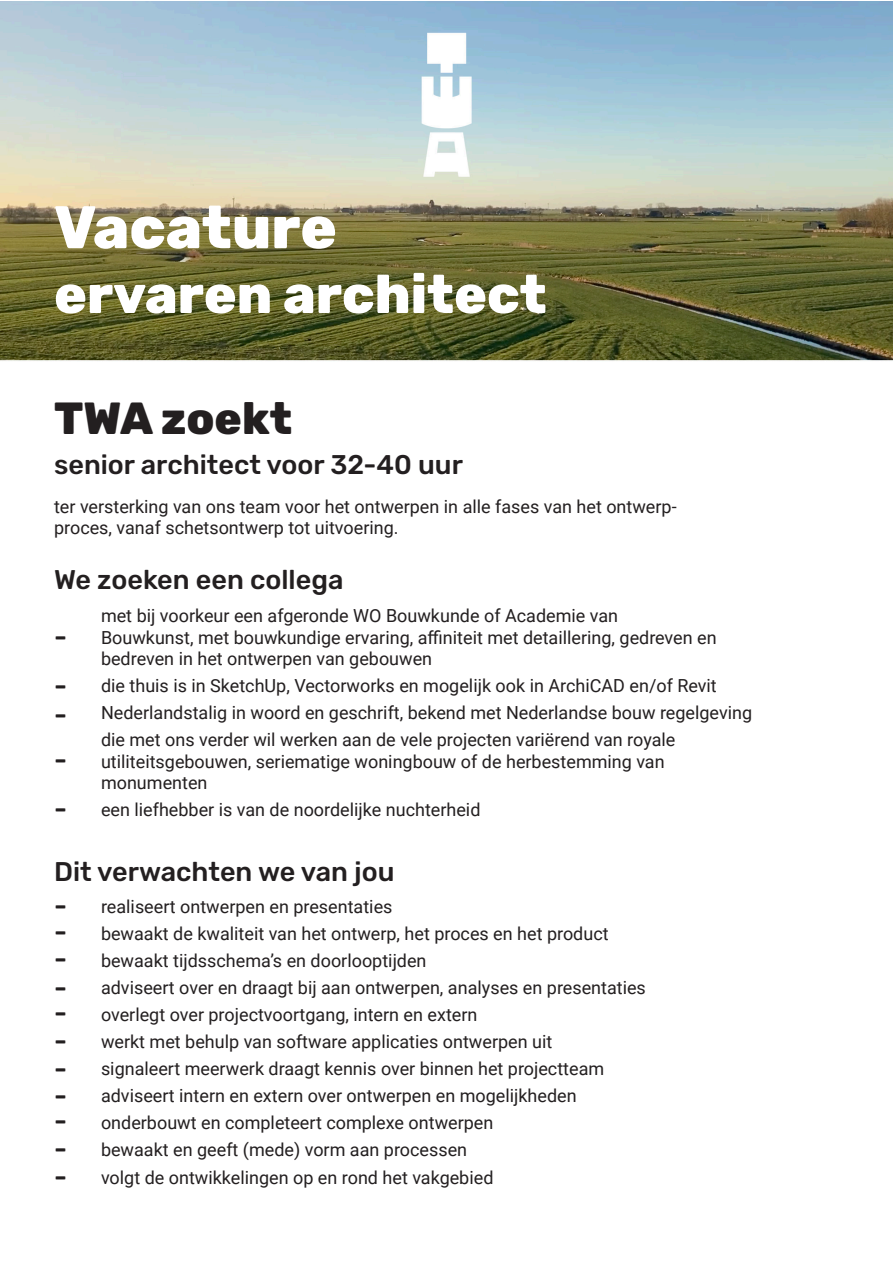
<style>
.page{position:relative;width:893px;height:1263px;background:#fff}
.page>*{position:absolute;margin:0;border:0;box-sizing:border-box;transform-origin:0 0}
.t1{font:800 60px "Rubik";color:#fff}
.t2{font:800 54px "Rubik";color:#fff}
.t3{font:800 45px "Rubik";color:#231f20}
.t4{font:500 27px "Rubik";color:#231f20}
.t5{font:18px/21.6px "Roboto";color:#231f20}
</style>
<div class="page">
<img style="left:0;top:1px;width:893px;height:360px">
<p class="t1" style="left:54px;top:194px;width:284px">Vacature</p>
<p class="t2" style="left:54px;top:264px;width:494px">ervaren architect</p>
<p class="t3" style="left:54px;top:394px;width:240px">TWA zoekt</p>
<p class="t4" style="left:54px;top:450px;width:410px">senior architect voor 32-40 uur</p>
<p class="t5" style="left:54px;top:495px;width:624px">ter versterking van ons team voor het ontwerpen in alle fases van het ontwerp&shy;proces, vanaf schetsontwerp tot uitvoering.</p>
<p class="t4" style="left:54px;top:565px;width:291px">We zoeken een collega</p>
<p class="t4" style="left:54px;top:622px;width:14px">-</p>
<p class="t4" style="left:54px;top:671px;width:14px">-</p>
<p class="t4" style="left:54px;top:699px;width:14px">-</p>
<p class="t4" style="left:54px;top:744px;width:14px">-</p>
<p class="t4" style="left:54px;top:794px;width:14px">-</p>
<p class="t5" style="left:101px;top:604px;width:519px">met bij voorkeur een afgeronde WO Bouwkunde of Academie van</p>
<p class="t5" style="left:101px;top:626px;width:617px">Bouwkunst, met bouwkundige ervaring, affiniteit met detaillering, gedreven en</p>
<p class="t5" style="left:101px;top:647px;width:333px">bedreven in het ontwerpen van gebouwen</p>
<p class="t5" style="left:101px;top:674px;width:617px">die thuis is in SketchUp, Vectorworks en mogelijk ook in ArchiCAD en/of Revit</p>
<p class="t5" style="left:101px;top:701px;width:653px">Nederlandstalig in woord en geschrift, bekend met Nederlandse bouw regelgeving</p>
<p class="t5" style="left:101px;top:728px;width:576px">die met ons verder wil werken aan de vele projecten variërend van royale</p>
<p class="t5" style="left:101px;top:750px;width:565px">utiliteitsgebouwen, seriematige woningbouw of de herbestemming van</p>
<p class="t5" style="left:101px;top:771px;width:108px">monumenten</p>
<p class="t5" style="left:101px;top:798px;width:381px">een liefhebber is van de noordelijke nuchterheid</p>
<p class="t4" style="left:54px;top:856px;width:342px">Dit verwachten we van jou</p>
<p class="t4" style="left:54px;top:890px;width:14px">-</p>
<p class="t4" style="left:54px;top:916px;width:14px">-</p>
<p class="t4" style="left:54px;top:944px;width:14px">-</p>
<p class="t4" style="left:54px;top:972px;width:14px">-</p>
<p class="t4" style="left:54px;top:998px;width:14px">-</p>
<p class="t4" style="left:54px;top:1025px;width:14px">-</p>
<p class="t4" style="left:54px;top:1054px;width:14px">-</p>
<p class="t4" style="left:54px;top:1080px;width:14px">-</p>
<p class="t4" style="left:54px;top:1106px;width:14px">-</p>
<p class="t4" style="left:54px;top:1133px;width:14px">-</p>
<p class="t4" style="left:54px;top:1162px;width:14px">-</p>
<p class="t5" style="left:101px;top:895px;width:293px">realiseert ontwerpen en presentaties</p>
<p class="t5" style="left:101px;top:922px;width:509px">bewaakt de kwaliteit van het ontwerp, het proces en het product</p>
<p class="t5" style="left:101px;top:949px;width:327px">bewaakt tijdsschema’s en doorlooptijden</p>
<p class="t5" style="left:101px;top:976px;width:546px">adviseert over en draagt bij aan ontwerpen, analyses en presentaties</p>
<p class="t5" style="left:101px;top:1003px;width:378px">overlegt over projectvoortgang, intern en extern</p>
<p class="t5" style="left:101px;top:1030px;width:453px">werkt met behulp van software applicaties ontwerpen uit</p>
<p class="t5" style="left:101px;top:1057px;width:505px">signaleert meerwerk draagt kennis over binnen het projectteam</p>
<p class="t5" style="left:101px;top:1084px;width:477px">adviseert intern en extern over ontwerpen en mogelijkheden</p>
<p class="t5" style="left:101px;top:1111px;width:394px">onderbouwt en completeert complexe ontwerpen</p>
<p class="t5" style="left:101px;top:1138px;width:368px">bewaakt en geeft (mede) vorm aan processen</p>
<p class="t5" style="left:101px;top:1166px;width:394px">volgt de ontwikkelingen op en rond het vakgebied</p>
</div>
